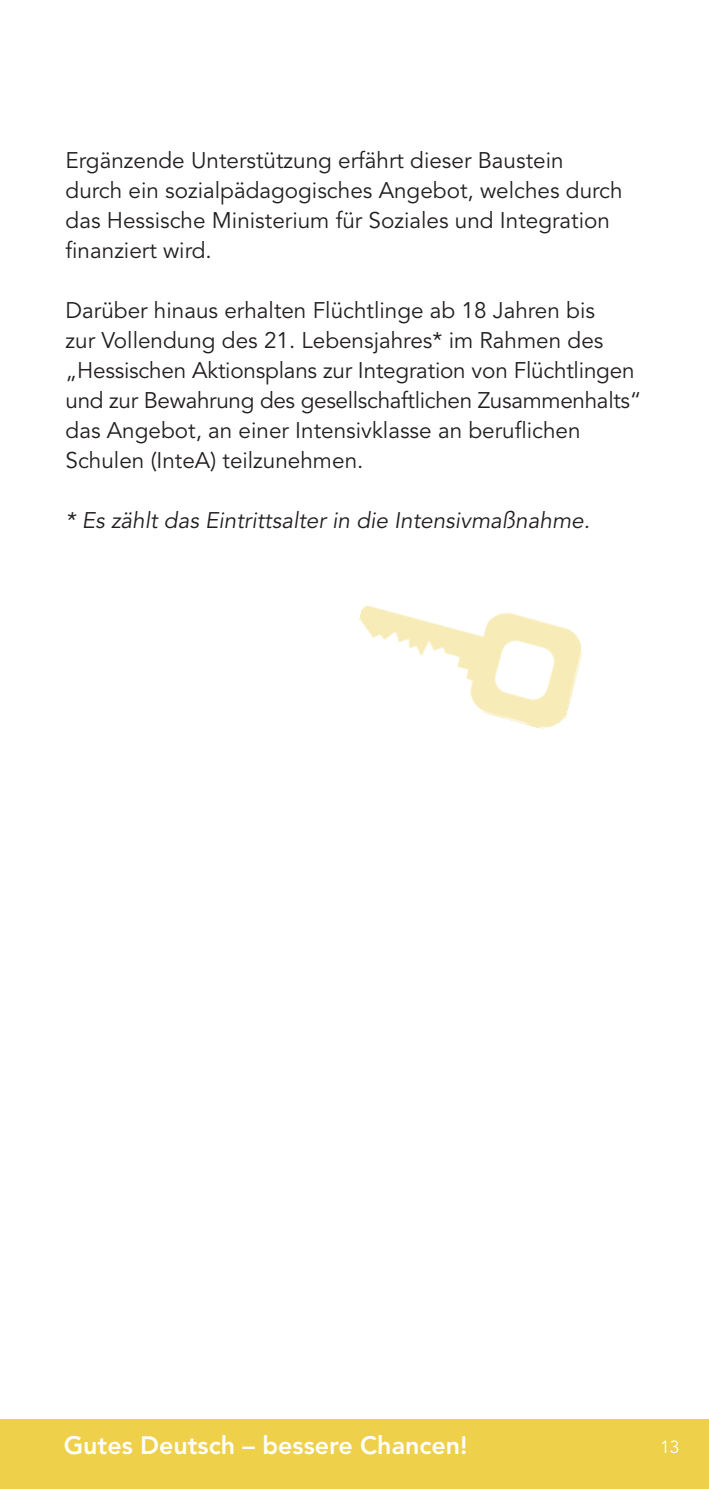
<style>
.page{position:relative;width:709px;height:1489px;background:#fff}
.page>*{position:absolute;margin:0;border:0;box-sizing:border-box;transform-origin:0 0}
.t1{font:800 25px "Avenir LT Std";color:#fff}
.t2{font:22.5px/30px "Avenir LT Std";color:#231f20}
.t3{font:italic 22.5px "Avenir LT Std";color:#231f20}
.t4{font:17.5px "Avenir LT Std";color:#fff}
</style>
<div class="page">
<div style="left:0;top:1419px;width:709px;height:69px;background:#eed04a"></div>
<img style="left:359px;top:605px;width:224px;height:124px">
<p class="t2" style="left:66px;top:147px;width:499px">Ergänzende Unterstützung erfährt dieser Baustein</p>
<p class="t2" style="left:66px;top:177px;width:558px">durch ein sozialpädagogisches Angebot, welches durch das Hessische Ministerium für Soziales und Integration</p>
<p class="t2" style="left:66px;top:237px;width:148px">finanziert wird.</p>
<p class="t2" style="left:66px;top:297px;width:531px">Darüber hinaus erhalten Flüchtlinge ab 18 Jahren bis</p>
<p class="t2" style="left:66px;top:327px;width:577px">zur Vollendung des 21. Lebensjahres* im Rahmen des „Hessischen Aktionsplans zur Integration von Flüchtlingen und zur Bewahrung des gesellschaftlichen Zusammenhalts“ das Angebot, an einer Intensivklasse an beruflichen</p>
<p class="t2" style="left:66px;top:447px;width:299px">Schulen (InteA) teilzunehmen.</p>
<p class="t3" style="left:66px;top:510px;width:526px">* Es zählt das Eintrittsalter in die Intensivmaßnahme.</p>
<p class="t1" style="left:64px;top:1435px;width:405px">Gutes Deutsch – bessere Chancen!</p>
<p class="t4" style="left:660px;top:1439px;width:21px">13</p>
</div>
